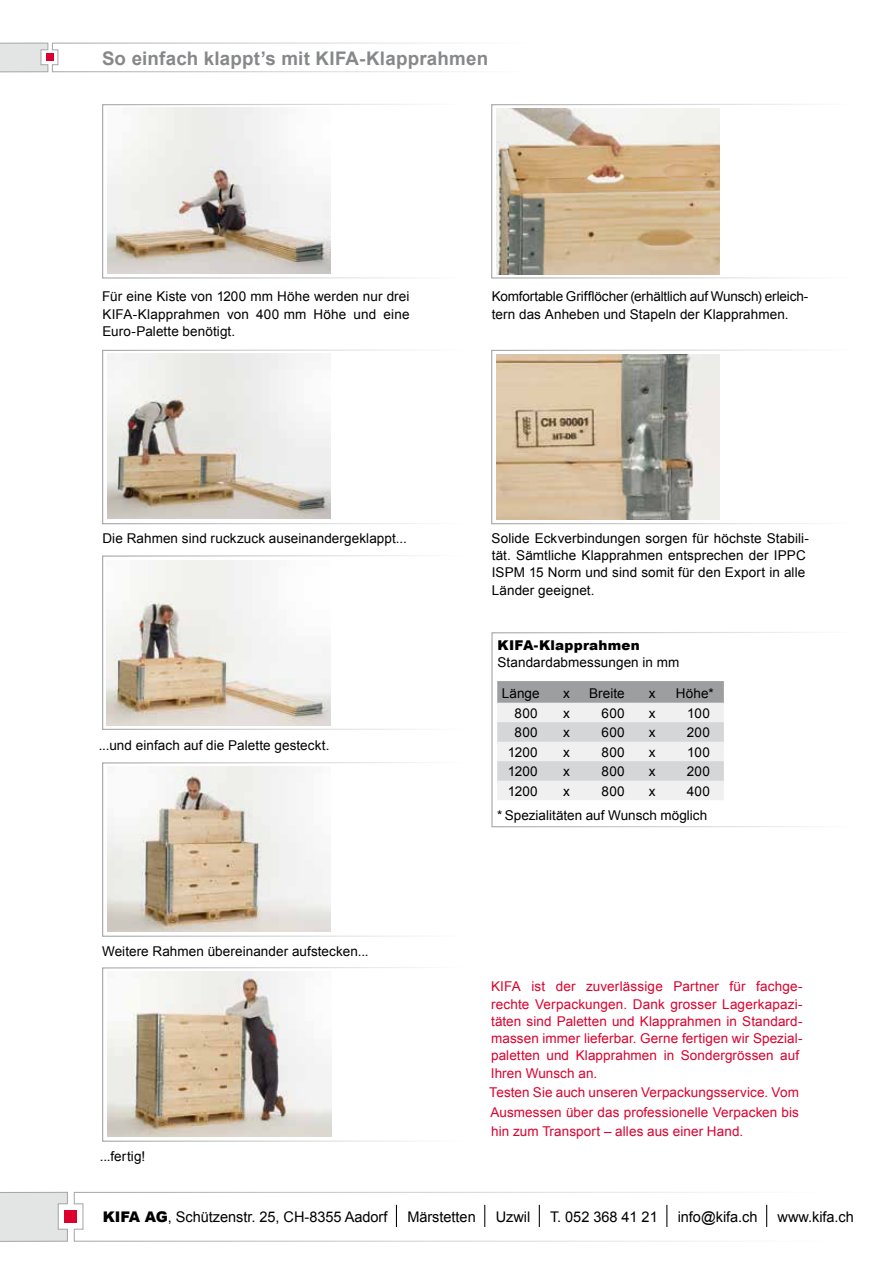
<style>
.page{position:relative;width:893px;height:1263px;background:#fff}
.page>*{position:absolute;margin:0;border:0;box-sizing:border-box;transform-origin:0 0}
.t1{font:700 18.75px "Arial";letter-spacing:.01em;color:#87888a}
.t2{font:14.7px "Arial";letter-spacing:-.005em;color:#000}
.t3{font:13.5px/17.2px "Arial";letter-spacing:.005em;color:#000}
.t4{font:13.5px/17.2px "Arial";letter-spacing:.01em;color:#dc002e}
.t5{font:900 13.5px "Arial";letter-spacing:.02em;color:#000}
.s1{font-weight:900}
</style>
<div class="page">
<svg style="left:491px;top:632px;width:320px;height:196px"></svg>
<svg style="left:0;top:42px;width:461px;height:31px"></svg>
<div style="left:46px;top:53px;width:8px;height:8px;background:#dc002e"></div>
<svg style="left:102px;top:104px;width:315px;height:175px"></svg>
<img style="left:107px;top:108px;width:224px;height:165px">
<svg style="left:102px;top:967px;width:319px;height:175px"></svg>
<img style="left:108px;top:971px;width:223px;height:165px">
<svg style="left:102px;top:349px;width:319px;height:176px"></svg>
<img style="left:107px;top:354px;width:223px;height:165px">
<svg style="left:102px;top:555px;width:319px;height:175px"></svg>
<img style="left:107px;top:560px;width:224px;height:165px">
<svg style="left:102px;top:762px;width:319px;height:175px"></svg>
<img style="left:107px;top:767px;width:224px;height:165px">
<svg style="left:491px;top:349px;width:319px;height:176px"></svg>
<img style="left:496px;top:354px;width:224px;height:165px">
<svg style="left:491px;top:104px;width:315px;height:175px"></svg>
<img style="left:496px;top:109px;width:224px;height:165px">
<div style="left:497px;top:681px;width:227px;height:22px;background:#9c9e9f"></div>
<div style="left:497px;top:703px;width:227px;height:22px;background:#f0f0f1"></div>
<div style="left:497px;top:722px;width:227px;height:23px;background:#d5d6d7"></div>
<div style="left:497px;top:742px;width:227px;height:22px;background:#f0f0f1"></div>
<div style="left:497px;top:761px;width:227px;height:23px;background:#d5d6d7"></div>
<div style="left:497px;top:781px;width:227px;height:19px;background:#f0f0f1"></div>
<svg style="left:0;top:1191px;width:768px;height:51px"></svg>
<h1 class="t1" style="left:102px;top:46px;width:388px">So einfach klappt’s mit KIFA-Klapprahmen</h1>
<p class="t3" style="left:102px;top:288px;width:309px;text-align:justify">Für eine Kiste von 1200 mm Höhe werden nur drei KIFA-Klapprahmen von 400 mm Höhe und eine Euro-Palette benötigt.</p>
<p class="t3" style="left:102px;top:529px;width:306px">Die Rahmen sind ruckzuck auseinandergeklappt...</p>
<p class="t3" style="left:99px;top:736px;width:232px">...und einfach auf die Palette gesteckt.</p>
<p class="t3" style="left:102px;top:943px;width:268px">Weitere Rahmen übereinander aufstecken...</p>
<p class="t3" style="left:100px;top:1148px;width:47px">...fertig!</p>
<p class="t3" style="left:492px;top:288px;width:318px">Komfortable Grifflöcher (erhältlich auf Wunsch) erleich&shy;tern das Anheben und Stapeln der Klapprahmen.</p>
<p class="t3" style="left:492px;top:529px;width:319px">Solide Eckverbindungen sorgen für höchste Stabili&shy;tät. Sämtliche Klapprahmen entsprechen der IPPC ISPM 15 Norm und sind somit für den Export in alle Länder geeignet.</p>
<p class="t5" style="left:498px;top:635px;width:144px">KIFA-Klapprahmen</p>
<p class="t3" style="left:497px;top:654px;width:184px">Standardabmessungen in mm</p>
<p class="t3" style="left:502px;top:685px;width:40px">Länge</p>
<p class="t3" style="left:563px;top:685px;width:8px">x</p>
<p class="t3" style="left:589px;top:685px;width:37px">Breite</p>
<p class="t3" style="left:649px;top:685px;width:8px">x</p>
<p class="t3" style="left:676px;top:685px;width:39px">Höhe*</p>
<p class="t3" style="left:514px;top:704px;width:25px">800</p>
<p class="t3" style="left:563px;top:704px;width:8px">x</p>
<p class="t3" style="left:601px;top:704px;width:25px">600</p>
<p class="t3" style="left:649px;top:704px;width:8px">x</p>
<p class="t3" style="left:687px;top:704px;width:24px">100</p>
<p class="t3" style="left:514px;top:724px;width:25px">800</p>
<p class="t3" style="left:563px;top:724px;width:8px">x</p>
<p class="t3" style="left:601px;top:724px;width:25px">600</p>
<p class="t3" style="left:649px;top:724px;width:8px">x</p>
<p class="t3" style="left:687px;top:724px;width:25px">200</p>
<p class="t3" style="left:508px;top:743px;width:32px">1200</p>
<p class="t3" style="left:563px;top:743px;width:8px">x</p>
<p class="t3" style="left:601px;top:743px;width:25px">800</p>
<p class="t3" style="left:649px;top:743px;width:8px">x</p>
<p class="t3" style="left:687px;top:743px;width:24px">100</p>
<p class="t3" style="left:508px;top:763px;width:32px">1200</p>
<p class="t3" style="left:563px;top:763px;width:8px">x</p>
<p class="t3" style="left:601px;top:763px;width:25px">800</p>
<p class="t3" style="left:649px;top:763px;width:8px">x</p>
<p class="t3" style="left:687px;top:763px;width:25px">200</p>
<p class="t3" style="left:508px;top:782px;width:32px">1200</p>
<p class="t3" style="left:563px;top:782px;width:8px">x</p>
<p class="t3" style="left:601px;top:782px;width:25px">800</p>
<p class="t3" style="left:649px;top:782px;width:8px">x</p>
<p class="t3" style="left:497px;top:779px;width:214px;line-height:24px;text-align:right">400<br>* Spezialitäten auf Wunsch möglich</p>
<p class="t4" style="left:491px;top:978px;width:313px">KIFA ist der zuverlässige Partner für fachge&shy;rechte Verpackungen. Dank grosser Lagerkapazi&shy;täten sind Paletten und Klapprahmen in Standard&shy;massen immer lieferbar. Gerne fertigen wir Spezial&shy;paletten und Klapprahmen in Sondergrössen auf Ihren Wunsch an.</p>
<p class="t4" style="left:489px;top:1083px;width:311px;line-height:19.5px;text-align:justify">Testen Sie auch unseren Verpackungsservice. Vom Ausmessen über das professionelle Verpacken bis hin zum Transport – alles aus einer Hand.</p>
<p class="t2" style="left:103px;top:1207px;width:286px"><span class="s1">KIFA AG</span>, Schützenstr. 25, CH-8355 Aadorf</p>
<p class="t2" style="left:407px;top:1207px;width:70px">Märstetten</p>
<p class="t2" style="left:496px;top:1207px;width:36px">Uzwil</p>
<p class="t2" style="left:550px;top:1207px;width:109px">T. 052 368 41 21</p>
<p class="t2" style="left:678px;top:1207px;width:81px">info@kifa.ch</p>
<p class="t2" style="left:777px;top:1207px;width:78px">www.kifa.ch</p>
</div>
